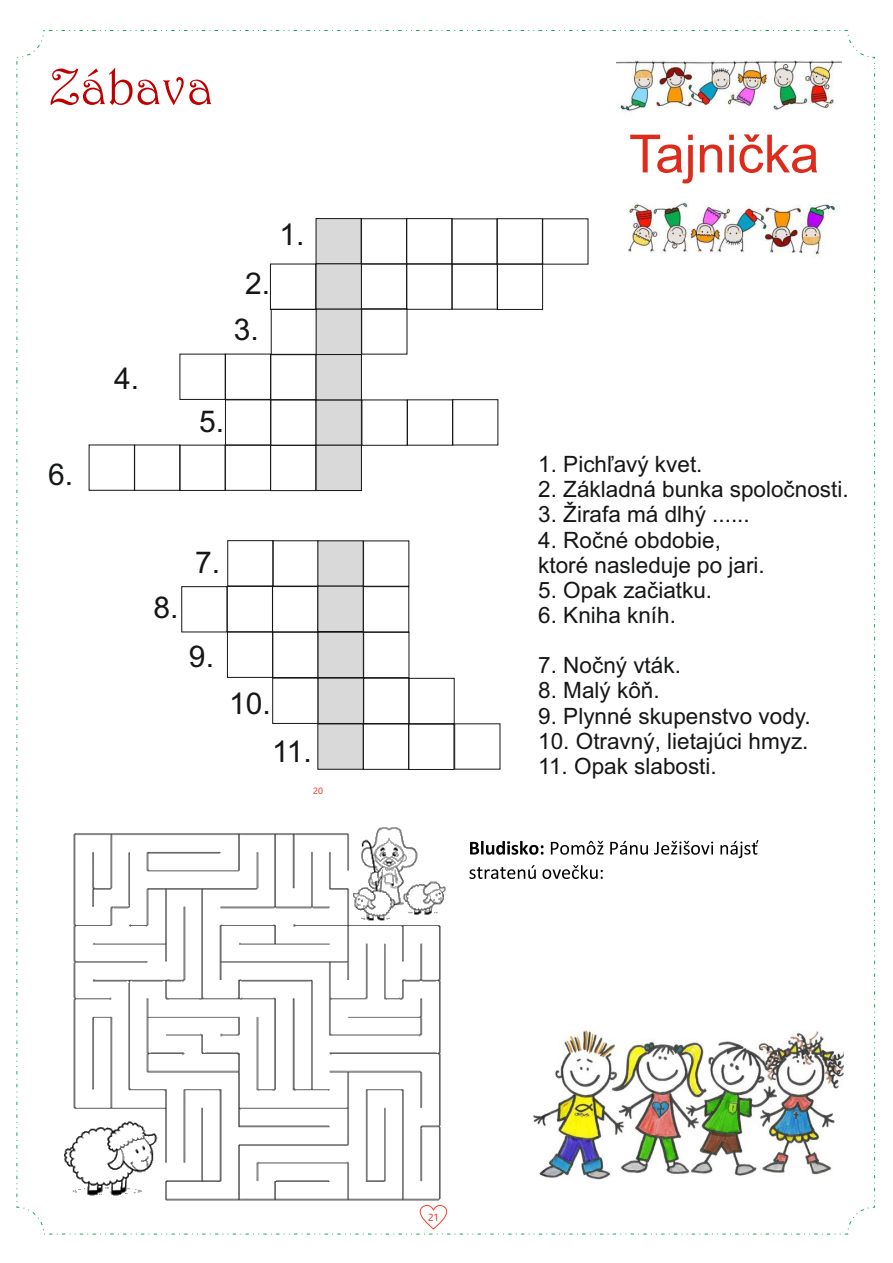
<style>
.page{position:relative;width:893px;height:1263px;background:#fff}
.page>*{position:absolute;margin:0;border:0;box-sizing:border-box;transform-origin:0 0}
.t1{font:52.65px "Arial";color:#dd2b1c}
.t2{font:51px "Harrington";color:#c00000}
.t3{font:30px "Arial";color:#151616}
.t4{font:22.5px/25.2px "Arial";color:#151616}
.t5{font:10.2px "Segoe UI";color:#dd2b1c}
.t6{font:9.15px "Segoe UI";color:#dd2b1c}
</style>
<div class="page">
<svg style="left:419px;top:1205px;width:28px;height:25px"></svg>
<svg style="left:470px;top:841px;width:73px;height:14px"></svg>
<svg style="left:551px;top:840px;width:207px;height:18px"></svg>
<svg style="left:469px;top:865px;width:134px;height:14px"></svg>
<img style="left:65px;top:828px;width:381px;height:373px">
<div style="left:134px;top:445px;width:46px;height:46px;border:1px solid #151616"></div>
<div style="left:89px;top:444px;width:46px;height:47px;border:1px solid #151616"></div>
<div style="left:225px;top:399px;width:46px;height:47px;border:1px solid #151616"></div>
<div style="left:227px;top:540px;width:46px;height:46px;border:1px solid #151616"></div>
<div style="left:227px;top:586px;width:46px;height:46px;border:1px solid #151616"></div>
<div style="left:227px;top:632px;width:46px;height:46px;border:1px solid #151616"></div>
<div style="left:179px;top:354px;width:47px;height:46px;border:1px solid #151616"></div>
<div style="left:363px;top:586px;width:46px;height:46px;border:1px solid #151616"></div>
<div style="left:363px;top:632px;width:46px;height:46px;border:1px solid #151616"></div>
<div style="left:363px;top:678px;width:46px;height:46px;border:1px solid #151616"></div>
<div style="left:363px;top:724px;width:46px;height:46px;border:1px solid #151616"></div>
<div style="left:408px;top:678px;width:47px;height:46px;border:1px solid #151616"></div>
<div style="left:408px;top:724px;width:46px;height:46px;border:1px solid #151616"></div>
<div style="left:361px;top:218px;width:46px;height:46px;border:1px solid #151616"></div>
<div style="left:406px;top:264px;width:46px;height:46px;border:1px solid #151616"></div>
<div style="left:179px;top:445px;width:47px;height:46px;border:1px solid #151616"></div>
<div style="left:361px;top:399px;width:47px;height:47px;border:1px solid #151616"></div>
<div style="left:181px;top:586px;width:46px;height:46px;border:1px solid #151616"></div>
<div style="left:270px;top:400px;width:46px;height:46px;border:1px solid #151616"></div>
<div style="left:272px;top:540px;width:47px;height:46px;border:1px solid #151616"></div>
<div style="left:272px;top:586px;width:46px;height:46px;border:1px solid #151616"></div>
<div style="left:272px;top:632px;width:46px;height:46px;border:1px solid #151616"></div>
<div style="left:272px;top:678px;width:46px;height:46px;border:1px solid #151616"></div>
<div style="left:406px;top:218px;width:46px;height:46px;border:1px solid #151616"></div>
<div style="left:452px;top:263px;width:46px;height:47px;border:1px solid #151616"></div>
<div style="left:225px;top:445px;width:46px;height:46px;border:1px solid #151616"></div>
<div style="left:407px;top:399px;width:46px;height:47px;border:1px solid #151616"></div>
<div style="left:361px;top:308px;width:46px;height:47px;border:1px solid #151616"></div>
<div style="left:225px;top:354px;width:46px;height:46px;border:1px solid #151616"></div>
<div style="left:451px;top:218px;width:47px;height:47px;border:1px solid #151616"></div>
<div style="left:497px;top:264px;width:46px;height:46px;border:1px solid #151616"></div>
<div style="left:270px;top:445px;width:46px;height:46px;border:1px solid #151616"></div>
<div style="left:452px;top:399px;width:46px;height:46px;border:1px solid #151616"></div>
<div style="left:270px;top:354px;width:46px;height:46px;border:1px solid #151616"></div>
<div style="left:497px;top:218px;width:46px;height:46px;border:1px solid #151616"></div>
<div style="left:270px;top:264px;width:46px;height:46px;border:1px solid #151616"></div>
<svg style="left:315px;top:218px;width:47px;height:273px;background:#cacacb"></svg>
<svg style="left:317px;top:540px;width:47px;height:230px;background:#c8c8c9"></svg>
<img style="left:533px;top:1030px;width:311px;height:150px">
<img style="left:616px;top:60px;width:225px;height:195px">
<h2 class="t2" style="left:49px;top:56px;width:166px">Zábava</h2>
<h3 class="t3" style="left:48px;top:463px;width:27px">6.</h3>
<h3 class="t3" style="left:114px;top:367px;width:27px">4.</h3>
<h3 class="t3" style="left:245px;top:273px;width:27px">2.</h3>
<h3 class="t3" style="left:234px;top:318px;width:27px">3.</h3>
<h3 class="t3" style="left:280px;top:223px;width:27px">1.</h3>
<h3 class="t3" style="left:199px;top:410px;width:27px">5.</h3>
<h3 class="t3" style="left:154px;top:596px;width:27px">8.</h3>
<h3 class="t3" style="left:195px;top:551px;width:27px">7.</h3>
<h3 class="t3" style="left:189px;top:645px;width:27px">9.</h3>
<h3 class="t3" style="left:229px;top:692px;width:43px">10.</h3>
<h3 class="t3" style="left:272px;top:740px;width:41px">11.</h3>
<p class="t6" style="left:313px;top:787px;width:11px">20</p>
<h1 class="t1" style="left:629px;top:134px;width:192px">Tajnička</h1>
<p class="t4" style="left:538px;top:454px;width:166px">1. Pichľavý kvet.</p>
<p class="t4" style="left:538px;top:479px;width:312px">2. Základná bunka spoločnosti.</p>
<p class="t4" style="left:538px;top:504px;width:213px">3. Žirafa má dlhý ......</p>
<p class="t4" style="left:538px;top:529px;width:228px">4. Ročné obdobie, ktoré nasleduje po jari.</p>
<p class="t4" style="left:538px;top:579px;width:175px">5. Opak začiatku.</p>
<p class="t4" style="left:538px;top:605px;width:139px">6. Kniha kníh.</p>
<p class="t4" style="left:538px;top:655px;width:144px">7. Nočný vták.</p>
<p class="t4" style="left:538px;top:680px;width:123px">8. Malý kôň.</p>
<p class="t4" style="left:538px;top:705px;width:274px">9. Plynné skupenstvo vody.</p>
<p class="t4" style="left:538px;top:730px;width:272px">10. Otravný, lietajúci hmyz.</p>
<p class="t4" style="left:538px;top:755px;width:180px">11. Opak slabosti.</p>
<p class="t5" style="left:428px;top:1213px;width:13px">21</p>
</div>
